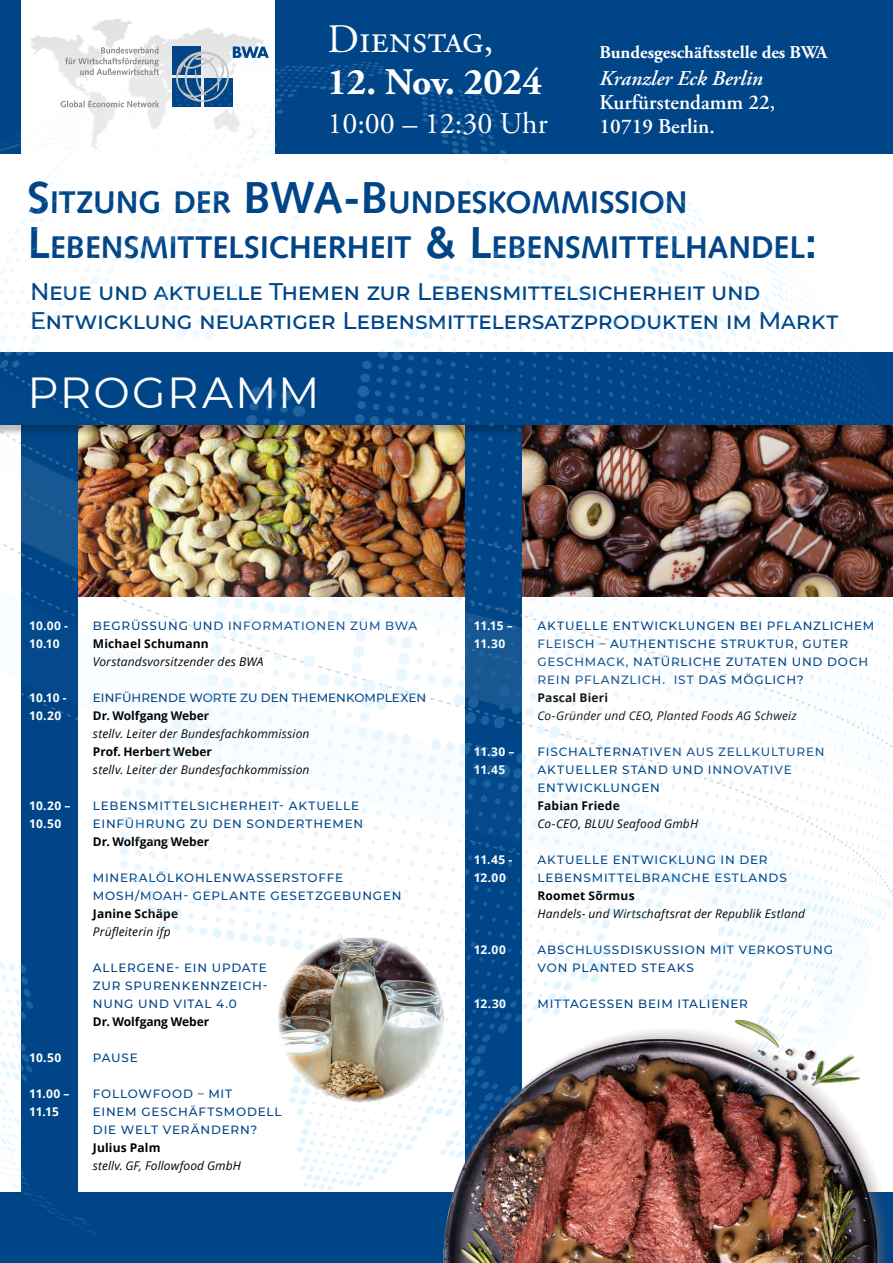
<style>
.page{position:relative;width:893px;height:1263px;background:#fff}
.page>*{position:absolute;margin:0;border:0;box-sizing:border-box;transform-origin:0 0}
.Programm{font:43.35px "Montserrat";letter-spacing:.045em;color:#fff}
.t1{font:40.5px "Adobe Garamond Pro";color:#fff}
.t2{font:700 37.5px "Adobe Garamond Pro";color:#fff}
.t3{font:700 31.5px "Syntax";color:#004587}
.t4{font:30px "Adobe Garamond Pro";color:#fff}
.t5{font:500 24px "Montserrat";letter-spacing:-.015em;color:#004587}
.t6{font:600 21px "Adobe Garamond Pro";color:#fff}
.t7{font:italic 600 21px "Adobe Garamond Pro";color:#fff}
.t8{font:700 18px "Adobe Garamond Pro";color:#fff}
.Programm-2{font:500 12px "Montserrat";letter-spacing:.065em;color:#004587}
.Programm-3{font:italic 12px/18px "Open Sans";letter-spacing:.015em;color:#000}
.Programm-4{font:700 12px "Open Sans";color:#000}
.Programm-5{font:700 12px "Open Sans";color:#fff}
.Programm-6{font:500 12px "Montserrat";letter-spacing:.005em;color:#004587}
.s1{font-size:45px}
.s2{font-weight:700;font-style:normal}
</style>
<div class="page">
<div style="left:0;top:1193px;width:893px;height:70px;background:#004587"></div>
<div style="left:0;top:0;width:893px;height:153px;background:#004587"></div>
<div style="left:21px;top:0;width:254px;height:153px;background:#fff"></div>
<img style="left:31px;top:18px;width:234px;height:29px">
<img style="left:444px;top:1237px;width:442px;height:26px">
<img style="left:0;top:47px;width:893px;height:1190px">
<p class="t1" style="left:327px;top:15px;width:168px">Dienstag,</p>
<p class="t2" style="left:327px;top:60px;width:216px">12. Nov. 2024</p>
<p class="t4" style="left:327px;top:105px;width:222px">10:00 – 12:30 Uhr</p>
<p class="t8" style="left:600px;top:41px;width:229px">Bundesgeschäftsstelle des BWA</p>
<p class="t7" style="left:600px;top:66px;width:165px">Kranzler Eck Berlin</p>
<p class="t6" style="left:600px;top:90px;width:177px">Kurfürstendamm 22,</p>
<p class="t6" style="left:600px;top:114px;width:117px">10719 Berlin.</p>
<p class="t3" style="left:28px;top:184px;width:661px"><span class="s1">S</span>ITZUNG DER <span class="s1">BWA-B</span>UNDESKOMMISSION</p>
<p class="t3" style="left:28px;top:229px;width:791px"><span class="s1">L</span>EBENSMITTELSICHERHEIT <span class="s1">&amp; L</span>EBENSMITTELHANDEL<span class="s1">:</span></p>
<p class="t5" style="left:30px;top:275px;width:732px">Neue und aktuelle Themen zur Lebensmittelsicherheit und</p>
<p class="t5" style="left:30px;top:303px;width:810px">Entwicklung neuartiger Lebensmittelersatzprodukten im Markt</p>
<p class="Programm" style="left:28px;top:363px;width:293px">PROGRAMM</p>
<p class="Programm-5" style="left:29px;top:617px;width:40px">10.00 -</p>
<p class="Programm-2" style="left:93px;top:617px;width:326px">BEGRÜSSUNG UND INFORMATIONEN ZUM BWA</p>
<p class="Programm-5" style="left:29px;top:635px;width:32px">10.10</p>
<p class="Programm-4" style="left:93px;top:635px;width:117px">Michael Schumann</p>
<p class="Programm-3" style="left:93px;top:652px;width:172px">Vorstandsvorsitzender des BWA</p>
<p class="Programm-5" style="left:29px;top:689px;width:39px">10.10 -</p>
<p class="Programm-6" style="left:93px;top:689px;width:335px">EINFÜHRENDE WORTE ZU DEN THEMENKOMPLEXEN</p>
<p class="Programm-5" style="left:29px;top:707px;width:34px">10.20</p>
<p class="Programm-4" style="left:93px;top:707px;width:118px">Dr. Wolfgang Weber</p>
<p class="Programm-3" style="left:93px;top:724px;width:218px">stellv. Leiter der Bundesfachkommission</p>
<p class="Programm-4" style="left:93px;top:743px;width:120px">Prof. Herbert Weber</p>
<p class="Programm-3" style="left:93px;top:760px;width:218px">stellv. Leiter der Bundesfachkommission</p>
<p class="Programm-5" style="left:29px;top:797px;width:43px">10.20 –</p>
<p class="Programm-2" style="left:93px;top:797px;width:268px">LEBENSMITTELSICHERHEIT- AKTUELLE</p>
<p class="Programm-5" style="left:29px;top:815px;width:34px">10.50</p>
<p class="Programm-2" style="left:93px;top:815px;width:272px">EINFÜHRUNG ZU DEN SONDERTHEMEN</p>
<p class="Programm-4" style="left:93px;top:833px;width:118px">Dr. Wolfgang Weber</p>
<p class="Programm-2" style="left:93px;top:869px;width:252px">MINERALÖLKOHLENWASSERSTOFFE</p>
<p class="Programm-2" style="left:93px;top:887px;width:310px">MOSH/MOAH- GEPLANTE GESETZGEBUNGEN</p>
<p class="Programm-4" style="left:93px;top:905px;width:87px">Janine Schäpe</p>
<p class="Programm-3" style="left:93px;top:922px;width:79px">Prüfleiterin ifp</p>
<p class="Programm-2" style="left:93px;top:959px;width:175px">ALLERGENE- EIN UPDATE</p>
<p class="Programm-2" style="left:93px;top:977px;width:176px">ZUR SPURENKENNZEICH-</p>
<p class="Programm-2" style="left:93px;top:995px;width:145px">NUNG UND VITAL 4.0</p>
<p class="Programm-4" style="left:93px;top:1013px;width:118px">Dr. Wolfgang Weber</p>
<p class="Programm-5" style="left:29px;top:1049px;width:34px">10.50</p>
<p class="Programm-2" style="left:93px;top:1049px;width:46px">PAUSE</p>
<p class="Programm-5" style="left:29px;top:1085px;width:42px">11.00 –</p>
<p class="Programm-2" style="left:93px;top:1085px;width:141px">FOLLOWFOOD – MIT</p>
<p class="Programm-5" style="left:29px;top:1103px;width:31px">11.15</p>
<p class="Programm-2" style="left:93px;top:1103px;width:190px">EINEM GESCHÄFTSMODELL</p>
<p class="Programm-2" style="left:93px;top:1121px;width:166px">DIE WELT VERÄNDERN?</p>
<p class="Programm-3" style="left:93px;top:1138px;width:149px"><span class="s2">Julius Palm<br></span>stellv. GF, Followfood GmbH</p>
<p class="Programm-5" style="left:474px;top:617px;width:40px">11.15 –</p>
<p class="Programm-2" style="left:538px;top:617px;width:338px">AKTUELLE ENTWICKLUNGEN BEI PFLANZLICHEM</p>
<p class="Programm-5" style="left:474px;top:635px;width:33px">11.30</p>
<p class="Programm-2" style="left:538px;top:635px;width:312px">FLEISCH – AUTHENTISCHE STRUKTUR, GUTER</p>
<p class="Programm-2" style="left:538px;top:653px;width:332px">GESCHMACK, NATÜRLICHE ZUTATEN UND DOCH</p>
<p class="Programm-2" style="left:538px;top:671px;width:268px">REIN PFLANZLICH. IST DAS MÖGLICH?</p>
<p class="Programm-3" style="left:538px;top:688px;width:261px"><span class="s2">Pascal Bieri<br></span>Co-Gründer und CEO, Planted Foods AG Schweiz</p>
<p class="Programm-5" style="left:474px;top:743px;width:42px">11.30 –</p>
<p class="Programm-2" style="left:538px;top:743px;width:288px">FISCHALTERNATIVEN AUS ZELLKULTUREN</p>
<p class="Programm-5" style="left:474px;top:761px;width:33px">11.45</p>
<p class="Programm-2" style="left:538px;top:761px;width:256px">AKTUELLER STAND UND INNOVATIVE</p>
<p class="Programm-2" style="left:538px;top:779px;width:124px">ENTWICKLUNGEN</p>
<p class="Programm-3" style="left:538px;top:796px;width:162px"><span class="s2">Fabian Friede<br></span>Co-CEO, BLUU Seafood GmbH</p>
<p class="Programm-5" style="left:474px;top:851px;width:40px">11.45 -</p>
<p class="Programm-2" style="left:538px;top:851px;width:232px">AKTUELLE ENTWICKLUNG IN DER</p>
<p class="Programm-5" style="left:474px;top:869px;width:34px">12.00</p>
<p class="Programm-2" style="left:538px;top:869px;width:251px">LEBENSMITTELBRANCHE ESTLANDS</p>
<p class="Programm-4" style="left:538px;top:887px;width:99px">Roomet Sõrmus</p>
<p class="Programm-3" style="left:538px;top:904px;width:269px">Handels- und Wirtschaftsrat der Republik Estland</p>
<p class="Programm-5" style="left:474px;top:941px;width:34px">12.00</p>
<p class="Programm-2" style="left:538px;top:941px;width:297px">ABSCHLUSSDISKUSSION MIT VERKOSTUNG</p>
<p class="Programm-2" style="left:538px;top:959px;width:158px">VON PLANTED STEAKS</p>
<p class="Programm-5" style="left:474px;top:995px;width:34px">12.30</p>
<p class="Programm-2" style="left:538px;top:995px;width:212px">MITTAGESSEN BEIM ITALIENER</p>
</div>
